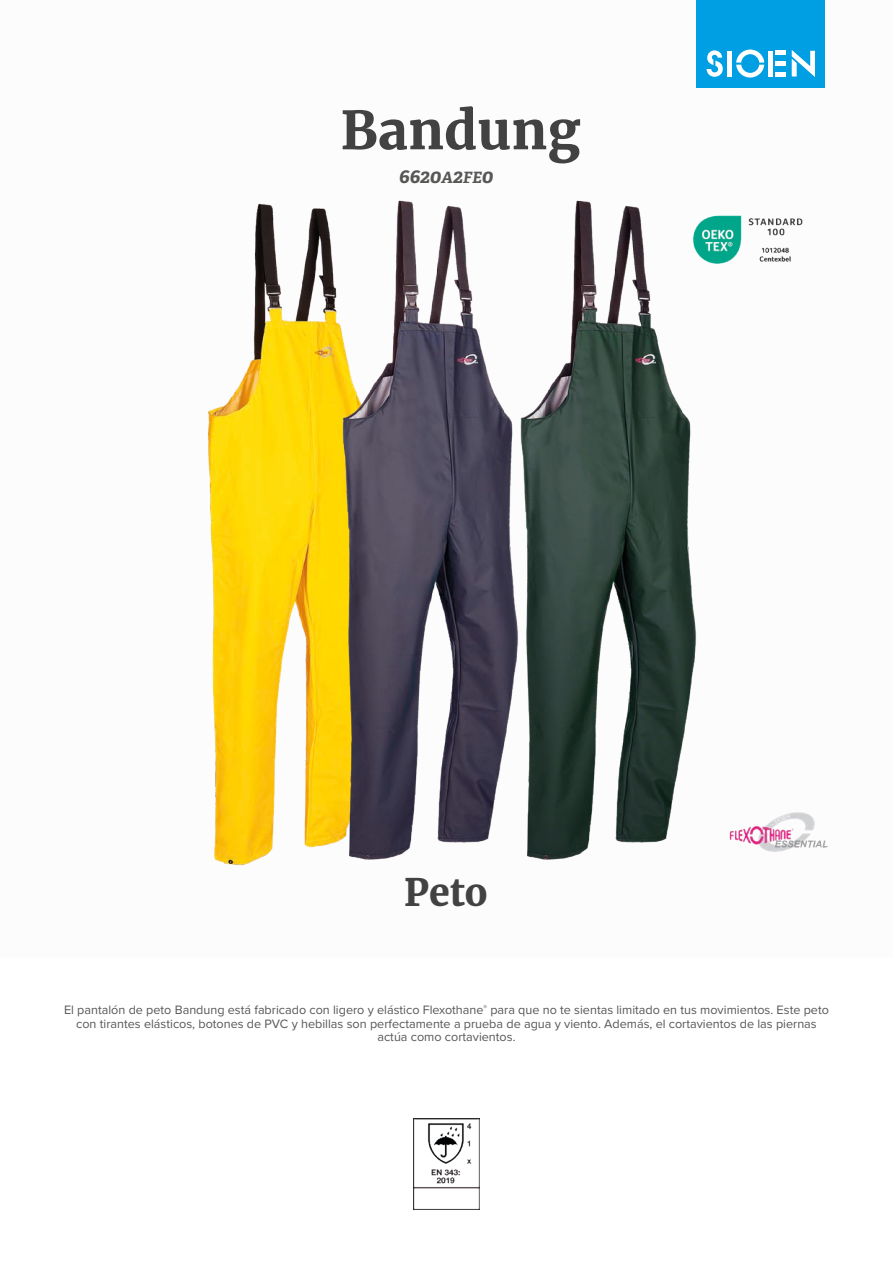
<style>
.page{position:relative;width:893px;height:1263px;background:#fff}
.page>*{position:absolute;margin:0;border:0;box-sizing:border-box;transform-origin:0 0}
.t1{font:700 52.5px "Merriweather";color:#424243}
.t2{font:700 37.5px "Merriweather";color:#424243}
.t3{font:italic 700 19.5px "Adelle";color:#575756}
.t4{font:12.6px/13.6px "Proxima Nova";color:#575756;text-align:center}
.s1{font-size:15.6px}
</style>
<div class="page">
<div style="left:697px;top:0;width:128px;height:88px;background:#009fe3"></div>
<svg style="left:707px;top:50px;width:16px;height:27px"></svg>
<svg style="left:736px;top:50px;width:28px;height:28px"></svg>
<div style="left:727px;top:51px;width:5px;height:26px;background:#fff"></div>
<div style="left:768px;top:51px;width:5px;height:26px;background:#fff"></div>
<div style="left:775px;top:72px;width:11px;height:5px;background:#fff"></div>
<div style="left:775px;top:61px;width:11px;height:5px;background:#fff"></div>
<hr style="left:775px;top:51px;width:11px;height:4px;background:#fff">
<svg style="left:792px;top:50px;width:23px;height:27px"></svg>
<img style="left:413px;top:1118px;width:67px;height:92px">
<img style="left:207px;top:203px;width:150px;height:663px">
<img style="left:357px;top:200px;width:471px;height:660px">
<h1 class="t1" style="left:341px;top:95px;width:241px">Bandung</h1>
<h3 class="t3" style="left:399px;top:164px;width:96px">6620<span class="s1">A</span>2<span class="s1">FE</span>0</h3>
<h2 class="t2" style="left:404px;top:867px;width:85px">Peto</h2>
<p class="t4" style="left:64px;top:1002px;width:766px">El pantalón de peto Bandung está fabricado con ligero y elástico Flexothane<sup>®</sup> para que no te sientas limitado en tus movimientos. Este peto con tirantes elásticos, botones de PVC y hebillas son perfectamente a prueba de agua y viento. Además, el cortavientos de las piernas actúa como cortavientos.</p>
</div>
